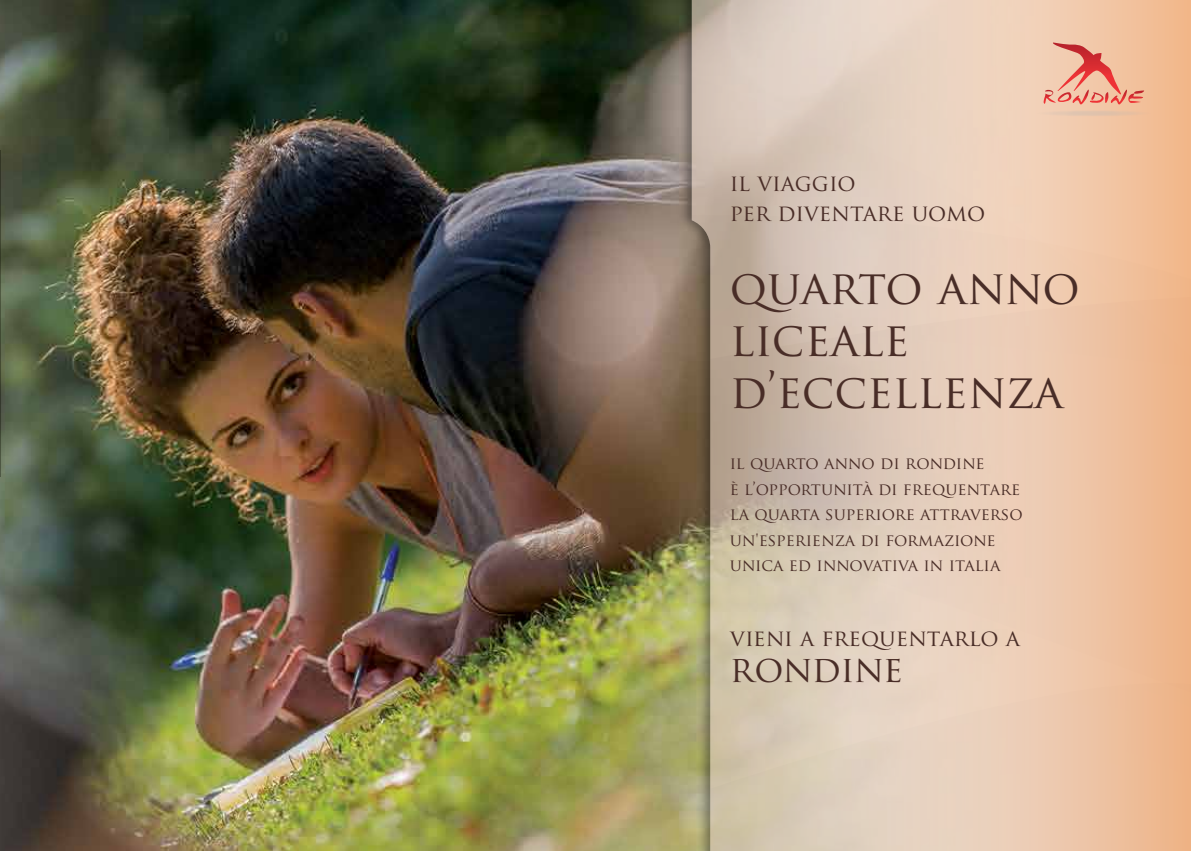
<style>
.page{position:relative;width:1191px;height:851px;background:#fff}
.page>*{position:absolute;margin:0;border:0;box-sizing:border-box;transform-origin:0 0}
.t1{font:46.35px/51.9px "Trajan Pro";color:#492d27}
.t2{font:36px "Trajan Pro";letter-spacing:-.02em;color:#492d27}
.t3{font:22.5px/30px "Trajan Pro";color:#492d27}
.t4{font:16.5px/25.5px "Trajan Pro";letter-spacing:-.01em;color:#492d27}
</style>
<div class="page">
<img style="left:0;top:0;width:675px;height:850px">
<img style="left:675px;top:0;width:17px;height:850px">
<svg style="left:692px;top:368px;width:44px;height:281px;background:#a39677"></svg>
<svg style="left:692px;top:0;width:44px;height:368px;background:#b7a697"></svg>
<svg style="left:692px;top:649px;width:44px;height:201px;background:#bab28e"></svg>
<svg style="left:0;top:151px;width:1px;height:325px"></svg>
<svg style="left:736px;top:0;width:455px;height:850px;background:#e4c7b0"></svg>
<svg style="left:1035px;top:110px;width:117px;height:6px"></svg>
<svg style="left:1043px;top:42px;width:101px;height:65px;background:#eda990"></svg>
<h3 class="t3" style="left:729px;top:168px;width:257px">IL VIAGGIO<br>PER DIVENTARE UOMO</h3>
<h1 class="t1" style="left:729px;top:260px;width:352px">QUARTO ANNO<br>LICEALE<br>D’ECCELLENZA</h1>
<p class="t4" style="left:729px;top:450px;width:295px">IL QUARTO ANNO DI RONDINE<br>È L’OPPORTUNITÀ DI FREQUENTARE<br>LA QUARTA SUPERIORE ATTRAVERSO<br>UN'ESPERIENZA DI FORMAZIONE<br>UNICA ED INNOVATIVA IN ITALIA</p>
<h3 class="t3" style="left:730px;top:622px;width:291px">VIENI A FREQUENTARLO A</h3>
<h2 class="t2" style="left:729px;top:646px;width:175px">RONDINE</h2>
</div>
